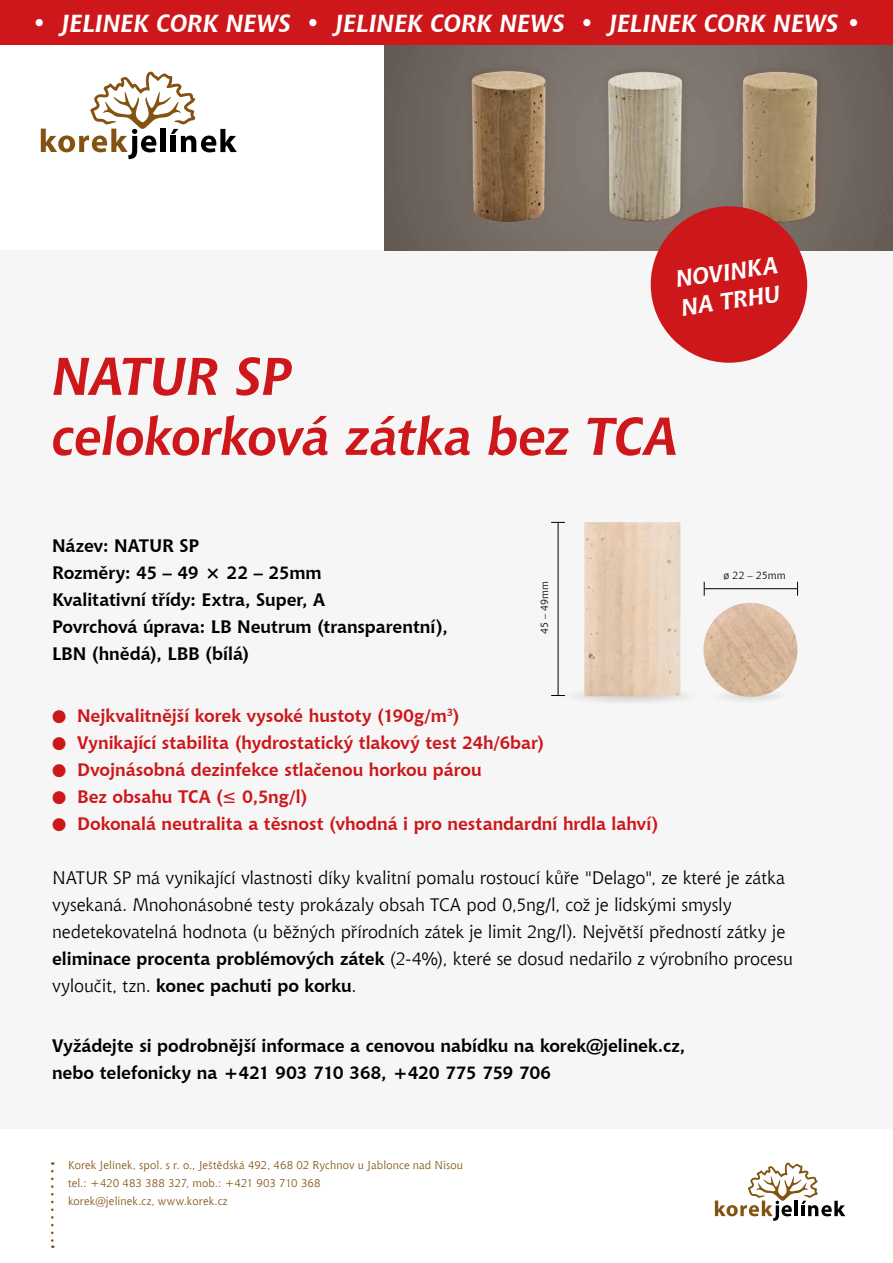
<style>
.page{position:relative;width:893px;height:1263px;background:#fff}
.page>*{position:absolute;margin:0;border:0;box-sizing:border-box;transform-origin:0 0}
.t1{font:italic 700 52.5px/60px "Chianti BT";letter-spacing:-.015em;color:#cd171a}
.t2{font:italic 700 24.6px "Chianti BT";letter-spacing:-.01em;color:#fff}
.t3{font:italic 700 23.4px/28.8px "Chianti BT";color:#fff}
.t4{font:18px/27px "Chianti BT";letter-spacing:-.01em;color:#000}
.t5{font:700 18px/27px "Chianti BT";letter-spacing:-.005em;color:#000}
.t6{font:700 18px "Chianti BT";letter-spacing:-.005em;color:#cd171a}
.t7{font:11.25px/18px "Chianti BT";letter-spacing:.01em;color:#845311}
.t8{font:10.5px "Chianti BT";color:#000}
.s1{font-weight:700}
</style>
<div class="page">
<div style="left:0;top:251px;width:893px;height:878px;background:#f6f6f6"></div>
<img style="left:384px;top:45px;width:509px;height:206px">
<div style="left:0;top:0;width:893px;height:45px;background:#cd171a"></div>
<svg style="left:558px;top:684px;width:146px;height:24px"></svg>
<hr style="left:558px;top:522px;width:1px;height:174px;background:#000">
<svg style="left:551px;top:695px;width:14px;height:1px"></svg>
<svg style="left:551px;top:522px;width:14px;height:1px"></svg>
<hr style="left:704px;top:588px;width:94px;height:1px;background:#000">
<svg style="left:704px;top:582px;width:1px;height:14px"></svg>
<svg style="left:797px;top:582px;width:1px;height:14px"></svg>
<img style="left:584px;top:522px;width:96px;height:174px">
<img style="left:699px;top:603px;width:99px;height:98px">
<div style="left:651px;top:206px;width:156px;height:157px;background:#cd171a;border-radius:50%"></div>
<svg style="left:41px;top:71px;width:196px;height:88px"></svg>
<svg style="left:51px;top:1171px;width:3px;height:77px"></svg>
<svg style="left:715px;top:1162px;width:130px;height:59px"></svg>
<h2 class="t2" style="left:32px;top:6px;width:830px">• JELINEK CORK NEWS • JELINEK CORK NEWS • JELINEK CORK NEWS •</h2>
<p class="t3" style="left:674px;top:264px;width:110px;rotate:-8deg">NOVINKA<br>NA T RHU</p>
<h1 class="t1" style="left:52px;top:344px;width:628px">NATUR SP<br>CELOKORKOVÁ ZÁTKA BEZ TCA</h1>
<p class="t5" style="left:52px;top:531px;width:397px">Název: NATUR SP<br>Rozměry: 45 – 49 × 22 – 25mm<br>Kvalitativní třídy: Extra, Super, A<br>Povrchová úprava: LB Neutrum (transparentní),<br>LBN (hnědá), LBB (bílá)</p>
<p class="t8" style="left:537px;top:634px;width:54px;rotate:-90deg">45 – 49mm</p>
<p class="t8" style="left:723px;top:568px;width:64px">ø 22 – 25mm</p>
<p class="t6" style="left:52px;top:703px;width:409px">● Nejkvalitnější korek vysoké hustoty (190g/m<sup>3</sup>)</p>
<p class="t6" style="left:52px;top:730px;width:494px">● Vynikající stabilita (hydrostatický tlakový test 24h/6bar)</p>
<p class="t6" style="left:52px;top:757px;width:431px">● Dvojnásobná dezinfekce stlačenou horkou párou</p>
<p class="t6" style="left:52px;top:784px;width:257px">● Bez obsahu TCA (≤ 0,5ng/l)</p>
<p class="t6" style="left:52px;top:811px;width:608px">● Dokonalá neutralita a těsnost (vhodná i pro nestandardní hrdla lahví)</p>
<p class="t4" style="left:52px;top:863px;width:742px">NATUR SP má vynikající vlastnosti díky kvalitní pomalu rostoucí kůře "Delago", ze které je zátka vysekaná. Mnohonásobné testy prokázaly obsah TCA pod 0,5ng/l, což je lidskými smysly nedetekovatelná hodnota (u běžných přírodních zátek je limit 2ng/l). Největší předností zátky je <span class="s1">eliminace procenta problémových zátek</span> (2-4%), které se dosud nedařilo z výrobního procesu vyloučit, tzn. <span class="s1">konec pachuti po korku</span>.</p>
<p class="t5" style="left:52px;top:1031px;width:635px">Vyžádejte si podrobnější informace a cenovou nabídku na korek@jelinek.cz, nebo telefonicky na +421 903 710 368, +420 775 759 706</p>
<p class="t7" style="left:68px;top:1156px;width:397px">Korek Jelínek, spol. s r. o., Ještědská 492, 468 02 Rychnov u Jablonce nad Nisou tel.: +420 483 388 327, mob.: +421 903 710 368<br>korek@jelinek.cz, www.korek.cz</p>
</div>
